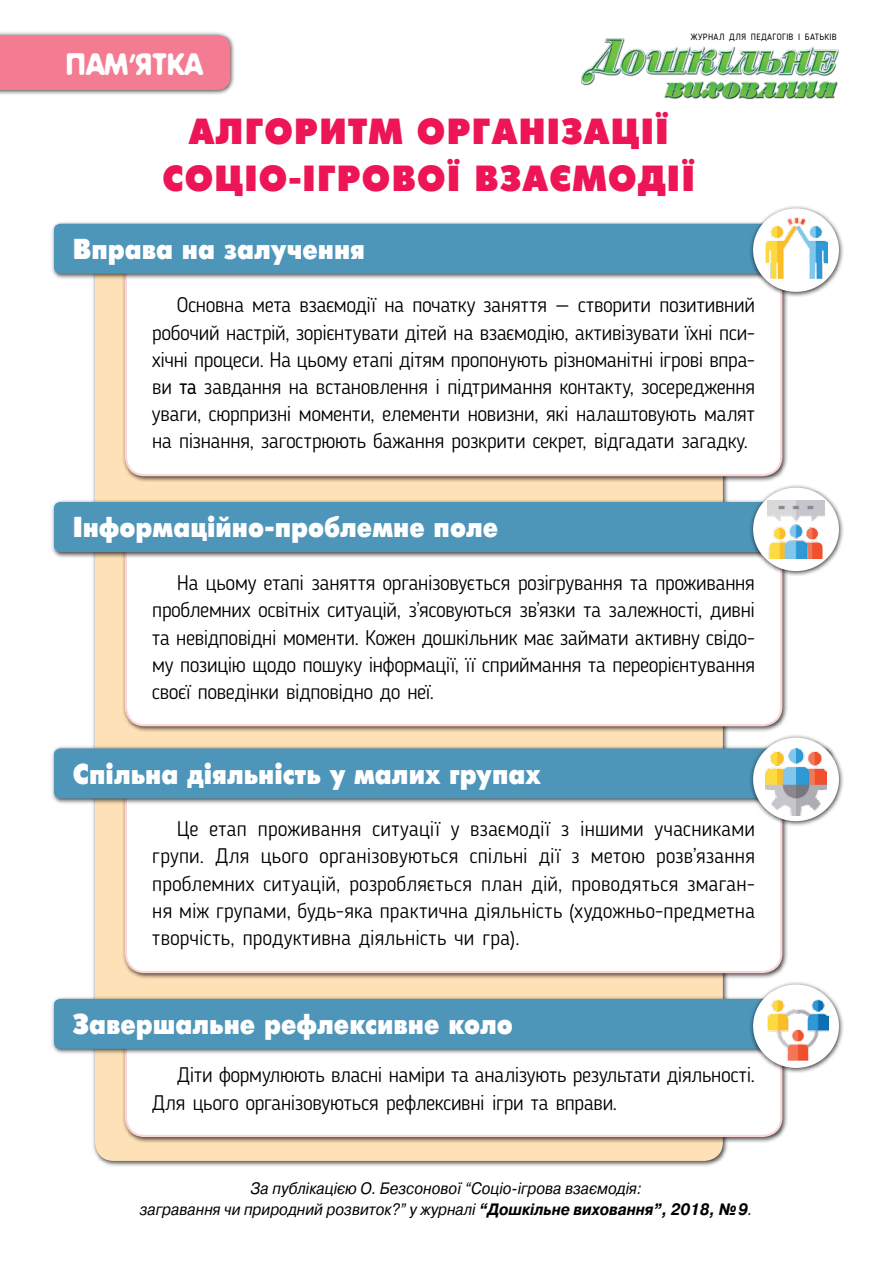
<style>
.page{position:relative;width:893px;height:1263px;background:#fff}
.page>*{position:absolute;margin:0;border:0;box-sizing:border-box;transform-origin:0 0}
.t1{font:800 36.15px/47px "Ukrainian Futuris";letter-spacing:.04em;color:#ed1556;text-align:center;scale:.9 1}
.t2{font:30.45px "Exposure C Two";letter-spacing:.02em;color:#fff;scale:.9 1}
.Без_4_таб{font:800 28.65px "Ukrainian Futuris";color:#fff;scale:.87 1}
.Без_от_таб{font:300 21px/27.2px "Blogger Sans";letter-spacing:-.025em;color:#000;text-align:justify}
.t3{font:italic 16.5px/21.5px "Pragmatica C";color:#000;text-align:center;scale:.9 1}
.t4{font:9px "Blogger Sans";letter-spacing:.035em;color:#000}
.s1{font-weight:400}
.s2{font-weight:700}
</style>
<div class="page">
<div style="left:0;top:31px;width:236px;height:65px;background:#000;opacity:.75"></div>
<div style="left:0;top:35px;width:230px;height:55px;background:#f37c93"></div>
<div style="left:95px;top:229px;width:628px;height:932px;background:#ffe1b7;border-radius:19px"></div>
<div style="left:121px;top:254px;width:667px;height:228px;background:#000;opacity:.75"></div>
<div style="left:126px;top:259px;width:655px;height:216px;background:#fff;border-radius:19px"></div>
<div style="left:125px;top:258px;width:657px;height:218px;border:2px solid #fbd4d7;border-radius:19px"></div>
<div style="left:51px;top:220px;width:733px;height:60px;background:#000;opacity:.75"></div>
<div style="left:54px;top:224px;width:724px;height:50px;background:#4e95ba;border-radius:6px"></div>
<div style="left:749px;top:204px;width:95px;height:93px;background:#000;opacity:.75"></div>
<div style="left:753px;top:208px;width:86px;height:84px;background:#fff;border-radius:50%"></div>
<img style="left:765px;top:217px;width:62px;height:62px">
<div style="left:121px;top:529px;width:667px;height:203px;background:#000;opacity:.75"></div>
<div style="left:126px;top:534px;width:655px;height:191px;background:#fff;border-radius:19px"></div>
<div style="left:125px;top:533px;width:657px;height:193px;border:2px solid #fbd4d7;border-radius:19px"></div>
<div style="left:51px;top:498px;width:733px;height:60px;background:#000;opacity:.75"></div>
<div style="left:54px;top:502px;width:724px;height:50px;background:#4e95ba;border-radius:6px"></div>
<div style="left:749px;top:483px;width:95px;height:93px;background:#000;opacity:.75"></div>
<div style="left:753px;top:488px;width:86px;height:83px;background:#fff;border-radius:50%"></div>
<img style="left:768px;top:501px;width:57px;height:57px">
<div style="left:121px;top:777px;width:667px;height:202px;background:#000;opacity:.75"></div>
<div style="left:126px;top:782px;width:655px;height:190px;background:#fff;border-radius:19px"></div>
<div style="left:125px;top:781px;width:657px;height:192px;border:2px solid #fbd4d7;border-radius:19px"></div>
<div style="left:51px;top:745px;width:784px;height:59px;background:#000;opacity:.75"></div>
<div style="left:54px;top:748px;width:775px;height:50px;background:#4e95ba;border-radius:6px"></div>
<div style="left:749px;top:733px;width:95px;height:93px;background:#000;opacity:.75"></div>
<div style="left:753px;top:738px;width:86px;height:83px;background:#fff;border-radius:50%"></div>
<img style="left:765px;top:749px;width:62px;height:66px">
<div style="left:121px;top:1024px;width:667px;height:119px;background:#000;opacity:.75"></div>
<div style="left:126px;top:1029px;width:655px;height:107px;background:#fff;border-radius:19px"></div>
<div style="left:125px;top:1028px;width:657px;height:109px;border:2px solid #fbd4d7;border-radius:19px"></div>
<div style="left:51px;top:995px;width:763px;height:60px;background:#000;opacity:.75"></div>
<div style="left:54px;top:999px;width:754px;height:50px;background:#4e95ba;border-radius:6px"></div>
<div style="left:749px;top:980px;width:95px;height:93px;background:#000;opacity:.75"></div>
<div style="left:753px;top:984px;width:86px;height:84px;background:#fff;border-radius:50%"></div>
<img style="left:767px;top:999px;width:61px;height:62px">
<img style="left:581px;top:38px;width:258px;height:62px">
<p class="t4" style="left:691px;top:32px;width:147px">журнал для педагогів і батьків</p>
<p class="t2" style="left:65px;top:48px;width:154px">ПАМ’ЯТКА</p>
<p class="t1" style="left:163px;top:109px;width:593px">АЛГОРИТМ ОРГАНІЗАЦІЇ<br>СОЦІО-ІГРОВОЇ ВЗАЄМОДІЇ</p>
<p class="Без_4_таб" style="left:73px;top:234px;width:338px">Вправа на залучення</p>
<p class="Без_от_таб" style="left:152px;top:291px;width:605px;text-indent:25px">Основна мета взаємодії на початку заняття — створити позитивний робочий настрій, зорієнтувати дітей на взаємодію, активізувати їхні пси&shy;хічні процеси. На цьому етапі дітям пропонують різноманітні ігрові впра&shy;ви <span class="s1">та</span> завдання на встановлення і підтримання контакту, зосередження уваги, сюрпризні моменти, елементи новизни, які налаштовують малят на пізнання, загострюють бажання розкрити секрет, відгадати загадку.</p>
<p class="Без_4_таб" style="left:73px;top:512px;width:491px">Інформаційно-проблемне поле</p>
<p class="Без_от_таб" style="left:152px;top:569px;width:605px;text-indent:25px">На цьому етапі заняття організовується розігрування та проживання проблемних освітніх ситуацій, з’ясовуються зв’язки та залежності, дивні та невідповідні моменти. Кожен дошкільник має займати активну свідо&shy;му позицію щодо пошуку інформації, її сприймання та переорієнтування своєї поведінки відповідно до неї.</p>
<p class="Без_4_таб" style="left:73px;top:758px;width:539px">Спільна діяльність у малих групах</p>
<p class="Без_от_таб" style="left:152px;top:815px;width:605px;text-indent:25px">Це етап проживання ситуації у взаємодії з іншими учасниками групи. Для цього організовуються спільні дії з метою розв’язання проблемних ситуацій, розробляється план дій, проводяться змаган&shy;ня між групами, будь-яка практична діяльність (художньо-предметна творчість, продуктивна діяльність чи гра).</p>
<p class="Без_4_таб" style="left:73px;top:1009px;width:507px">Завершальне рефлексивне коло</p>
<p class="Без_от_таб" style="left:152px;top:1061px;width:605px;text-indent:25px">Діти формулюють власні наміри та аналізують результати діяльності.<br>Для цього організовуються рефлексивні ігри та вправи.</p>
<p class="t3" style="left:140px;top:1178px;width:682px">За публікацією О. Безсонової “Соціо-ігрова взаємодія:<br>загравання чи природний розвиток?” у журналі <span class="s2">“Дошкільне виховання”, 2018, №9</span>.</p>
</div>
